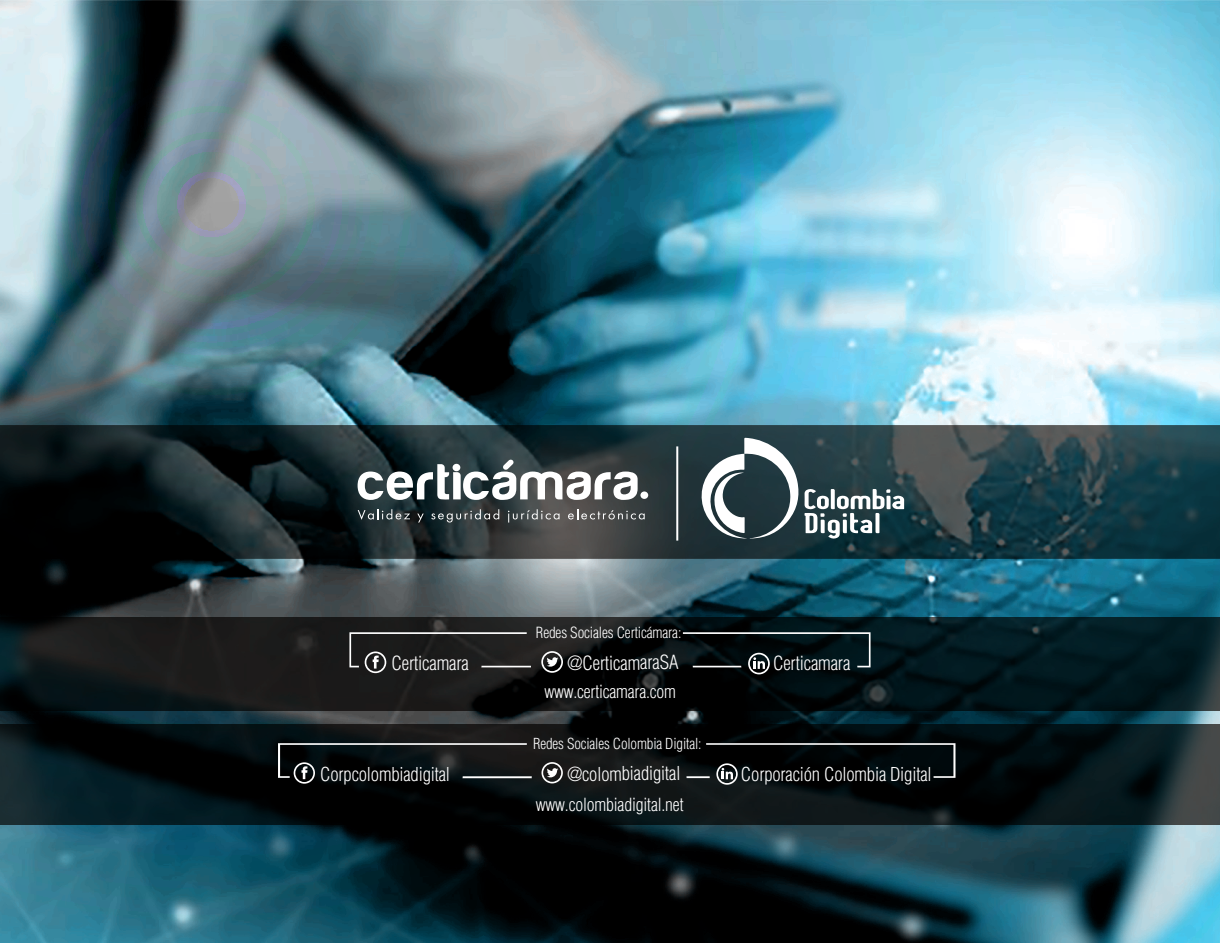
<style>
.page{position:relative;width:1220px;height:943px;background:#fff}
.page>*{position:absolute;margin:0;border:0;box-sizing:border-box;transform-origin:0 0}
.t1{font:300 condensed 19px "Helvetica LT Std";letter-spacing:-.01em;color:#fff}
.t2{font:300 condensed 18.6px "Helvetica LT Std";letter-spacing:-.01em;color:#fff}
.t3{font:300 condensed 17.6px "Helvetica LT Std";letter-spacing:-.01em;color:#fff}
.t4{font:300 condensed 15px "Helvetica LT Std";letter-spacing:-.01em;color:#fff}
.t5{font:300 condensed 14.8px "Helvetica LT Std";letter-spacing:-.01em;color:#fff}
</style>
<div class="page">
<img style="left:0;top:0;width:1219px;height:942px">
<svg style="left:0;top:425px;width:1219px;height:134px;background:#1c2e32"></svg>
<svg style="left:0;top:616px;width:1219px;height:94px;background:#0d1719"></svg>
<svg style="left:417px;top:513px;width:6px;height:9px"></svg>
<svg style="left:431px;top:509px;width:68px;height:13px"></svg>
<svg style="left:508px;top:509px;width:51px;height:13px"></svg>
<svg style="left:568px;top:509px;width:76px;height:10px"></svg>
<svg style="left:357px;top:459px;width:280px;height:41px"></svg>
<div style="left:452px;top:464px;width:8px;height:7px;background:#fff;border-radius:50%"></div>
<div style="left:640px;top:491px;width:8px;height:8px;background:#fff;border-radius:50%"></div>
<svg style="left:357px;top:509px;width:53px;height:11px"></svg>
<svg style="left:698px;top:437px;width:206px;height:102px"></svg>
<hr style="left:676px;top:446px;width:2px;height:94px;background:#fff">
<svg style="left:541px;top:651px;width:22px;height:21px"></svg>
<svg style="left:683px;top:632px;width:187px;height:42px;background:#151f21"></svg>
<svg style="left:349px;top:632px;width:182px;height:41px;background:#2f2f2e"></svg>
<svg style="left:0;top:724px;width:1219px;height:101px;background:#091114"></svg>
<svg style="left:541px;top:762px;width:22px;height:21px"></svg>
<svg style="left:686px;top:743px;width:269px;height:41px;background:#111516"></svg>
<svg style="left:278px;top:743px;width:254px;height:40px;background:#1d2122"></svg>
<p class="t4" style="left:536px;top:623px;width:147px">Redes Sociales Certicámara:</p>
<p class="t1" style="left:391px;top:651px;width:79px">Certicamara</p>
<p class="t1" style="left:567px;top:651px;width:112px;rotate:-1deg">@CerticamaraSA</p>
<p class="t1" style="left:773px;top:651px;width:79px">Certicamara</p>
<p class="t3" style="left:544px;top:680px;width:133px">www.certicamara.com</p>
<p class="t5" style="left:533px;top:734px;width:170px">Redes Sociales Colombia Digital:</p>
<p class="t2" style="left:320px;top:762px;width:131px">Corpcolombiadigital</p>
<p class="t2" style="left:567px;top:763px;width:115px;rotate:-1deg">@colombiadigital</p>
<p class="t2" style="left:741px;top:762px;width:192px">Corporación Colombia Digital</p>
<p class="t3" style="left:536px;top:793px;width:149px">www.colombiadigital.net</p>
</div>
